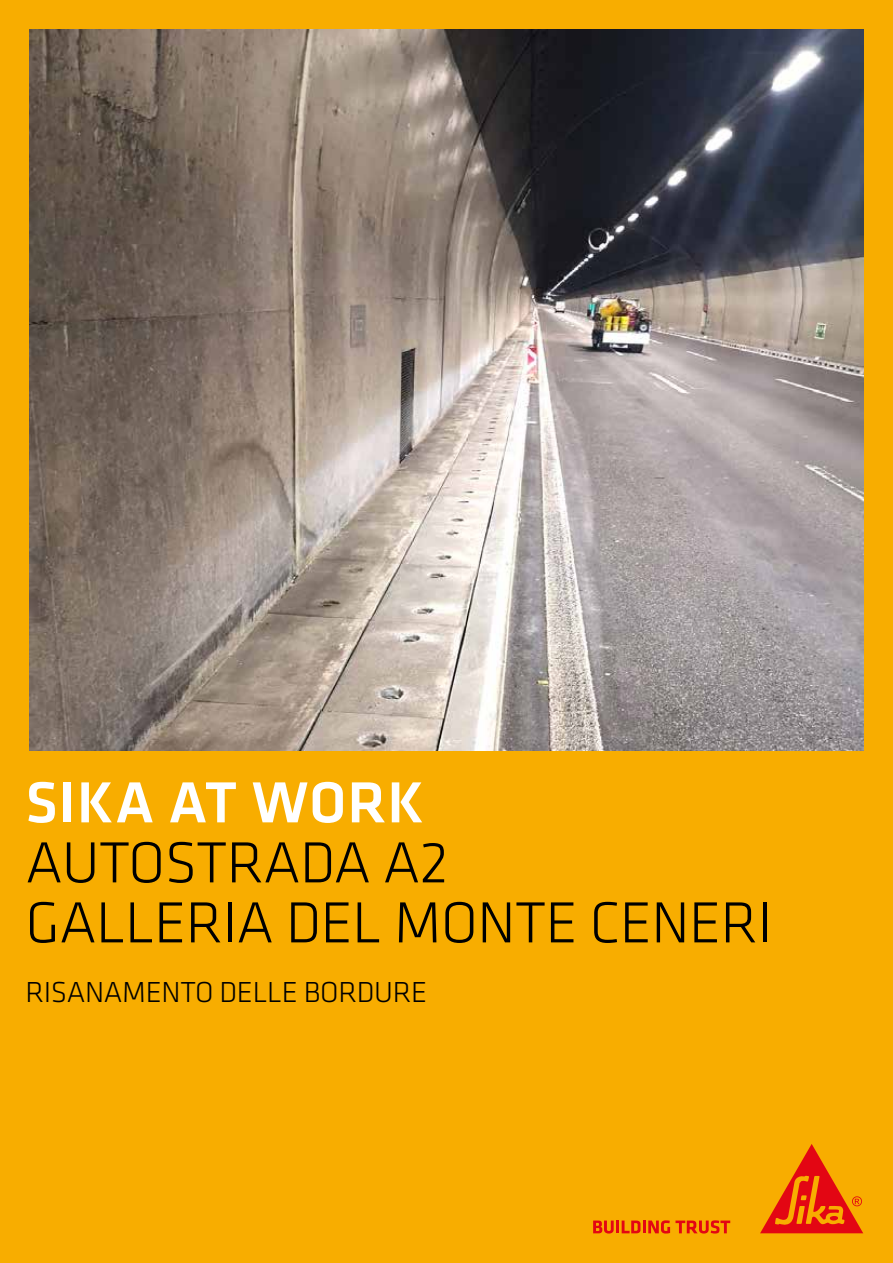
<style>
.page{position:relative;width:893px;height:1263px;background:#f8ad00}
.page>*{position:absolute;margin:0;border:0;box-sizing:border-box;transform-origin:0 0}
.t1{font:300 60px/60px "Klavika";letter-spacing:-.01em;color:#000}
.t2{font:500 60px "Klavika";letter-spacing:.015em;color:#fff}
.t3{font:300 30px "Klavika";letter-spacing:-.01em;color:#000}
</style>
<div class="page">
<svg style="left:593px;top:1220px;width:137px;height:13px"></svg>
<svg style="left:760px;top:1144px;width:103px;height:89px"></svg>
<img style="left:30px;top:30px;width:833px;height:720px">
<p class="t2" style="left:26px;top:762px;width:400px">SIKA AT WORK</p>
<p class="t1" style="left:26px;top:832px;width:748px">AUTOSTRADA A2<br>GALLERIA DEL MONTE CENERI</p>
<p class="t3" style="left:26px;top:974px;width:403px">RISANAMENTO DELLE BORDURE</p>
</div>
